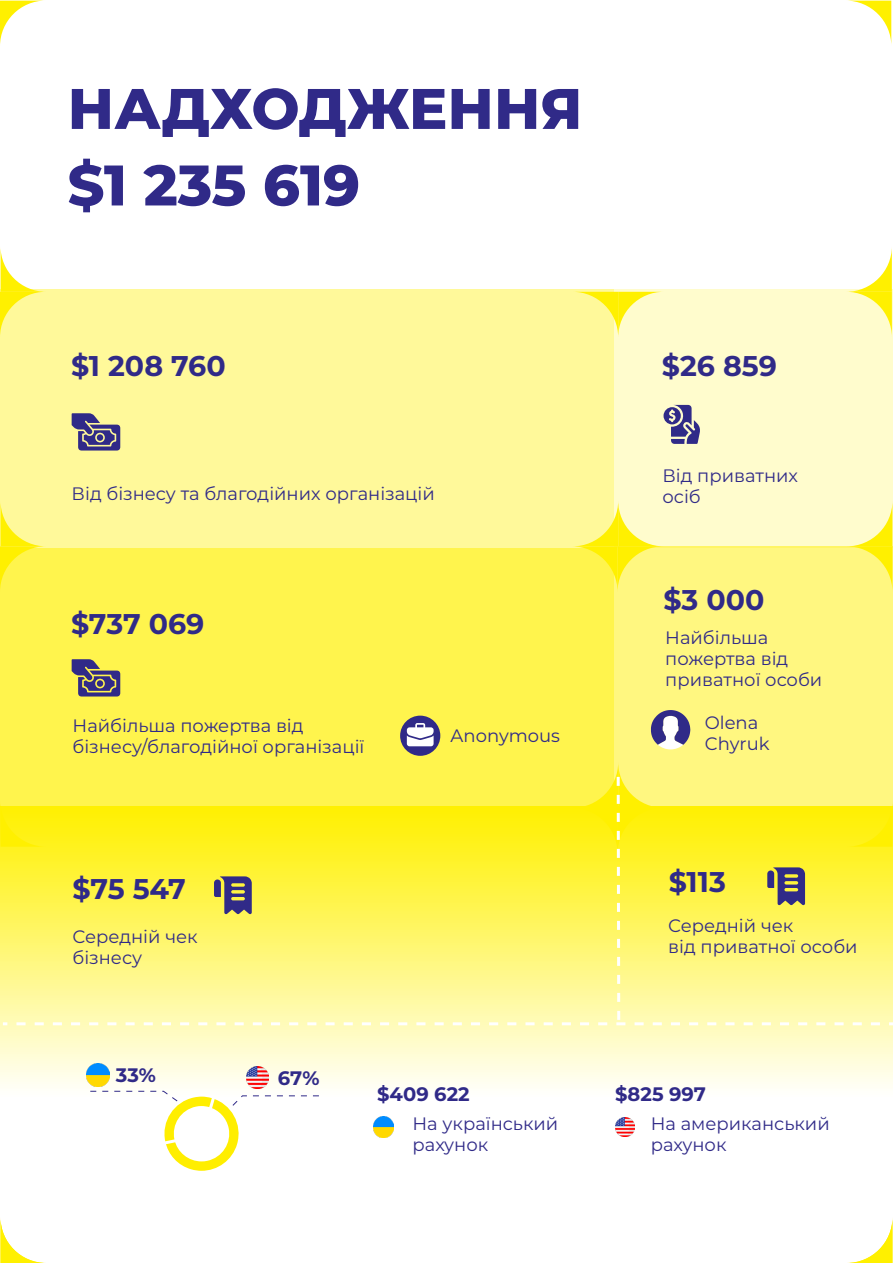
<style>
.page{position:relative;width:893px;height:1263px;background:#fff}
.page>*{position:absolute;margin:0;border:0;box-sizing:border-box;transform-origin:0 0}
.t1{font:800 57px/76.5px "Montserrat";color:#302a88}
.t2{font:700 28.5px "Montserrat";color:#302a88}
.t3{font:700 19.5px "Montserrat";color:#302a88}
.t4{font:18px/21px "Montserrat";color:#302a88}
</style>
<div class="page">
<div style="left:1px;top:548px;width:613px;height:259px;background:#fff44d"></div>
<div style="left:614px;top:546px;width:279px;height:262px;background:#fff780"></div>
<div style="left:1px;top:290px;width:613px;height:258px;background:#fff99a"></div>
<div style="left:614px;top:290px;width:279px;height:258px;background:#fffccd"></div>
<svg style="left:0;top:806px;width:893px;height:456px"></svg>
<img style="left:374px;top:1117px;width:20px;height:20px">
<img style="left:615px;top:1117px;width:20px;height:20px">
<img style="left:246px;top:1066px;width:22px;height:22px">
<img style="left:86px;top:1063px;width:23px;height:23px">
<svg style="left:852px;top:1px;width:39px;height:40px"></svg>
<svg style="left:0;top:1px;width:39px;height:43px"></svg>
<svg style="left:0;top:248px;width:46px;height:89px"></svg>
<svg style="left:0;top:501px;width:44px;height:91px"></svg>
<svg style="left:846px;top:248px;width:46px;height:87px"></svg>
<svg style="left:577px;top:292px;width:82px;height:44px"></svg>
<svg style="left:847px;top:507px;width:45px;height:78px"></svg>
<svg style="left:574px;top:502px;width:90px;height:88px"></svg>
<div style="left:400px;top:716px;width:40px;height:40px;background:#302a88;border-radius:50%"></div>
<svg style="left:407px;top:723px;width:27px;height:23px"></svg>
<svg style="left:651px;top:710px;width:39px;height:39px"></svg>
<svg style="left:72px;top:413px;width:48px;height:37px"></svg>
<div style="left:97px;top:434px;width:6px;height:7px;background:#302a88;border-radius:50%"></div>
<svg style="left:72px;top:659px;width:48px;height:37px"></svg>
<div style="left:97px;top:680px;width:6px;height:7px;background:#302a88;border-radius:50%"></div>
<svg style="left:663px;top:405px;width:37px;height:39px"></svg>
<svg style="left:1px;top:764px;width:892px;height:262px"></svg>
<svg style="left:1px;top:1217px;width:45px;height:46px"></svg>
<svg style="left:847px;top:1217px;width:45px;height:46px"></svg>
<svg style="left:90px;top:1090px;width:230px;height:84px"></svg>
<h1 class="t1" style="left:68px;top:67px;width:516px">НАДХОДЖЕННЯ $1 235 619</h1>
<h2 class="t2" style="left:71px;top:346px;width:156px">$1 208 760</h2>
<p class="t4" style="left:72px;top:482px;width:365px">Від бізнесу та благодійних організацій</p>
<h2 class="t2" style="left:71px;top:604px;width:135px">$737 069</h2>
<p class="t4" style="left:73px;top:714px;width:293px">Найбільша пожертва від бізнесу/благодійної організації</p>
<p class="t4" style="left:451px;top:724px;width:111px">Anonymous</p>
<h2 class="t2" style="left:73px;top:868px;width:115px">$75 547</h2>
<p class="t4" style="left:73px;top:926px;width:127px">Середній чек бізнесу</p>
<p class="t3" style="left:116px;top:1060px;width:41px">33%</p>
<p class="t3" style="left:278px;top:1063px;width:43px">67%</p>
<p class="t3" style="left:377px;top:1080px;width:94px">$409 622</p>
<p class="t4" style="left:413px;top:1112px;width:147px">На український рахунок</p>
<h2 class="t2" style="left:662px;top:346px;width:117px">$26 859</h2>
<p class="t4" style="left:662px;top:464px;width:137px">Від приватних осіб</p>
<h2 class="t2" style="left:663px;top:579px;width:103px">$3 000</h2>
<p class="t4" style="left:665px;top:626px;width:159px">Найбільша пожертва від приватної особи</p>
<p class="t4" style="left:705px;top:711px;width:66px">Olena<br>Chyruk</p>
<h2 class="t2" style="left:669px;top:861px;width:59px">$113</h2>
<p class="t4" style="left:668px;top:915px;width:191px">Середній чек<br>від приватної особи</p>
<p class="t3" style="left:615px;top:1080px;width:92px">$825 997</p>
<p class="t4" style="left:651px;top:1112px;width:180px">На американський рахунок</p>
</div>
